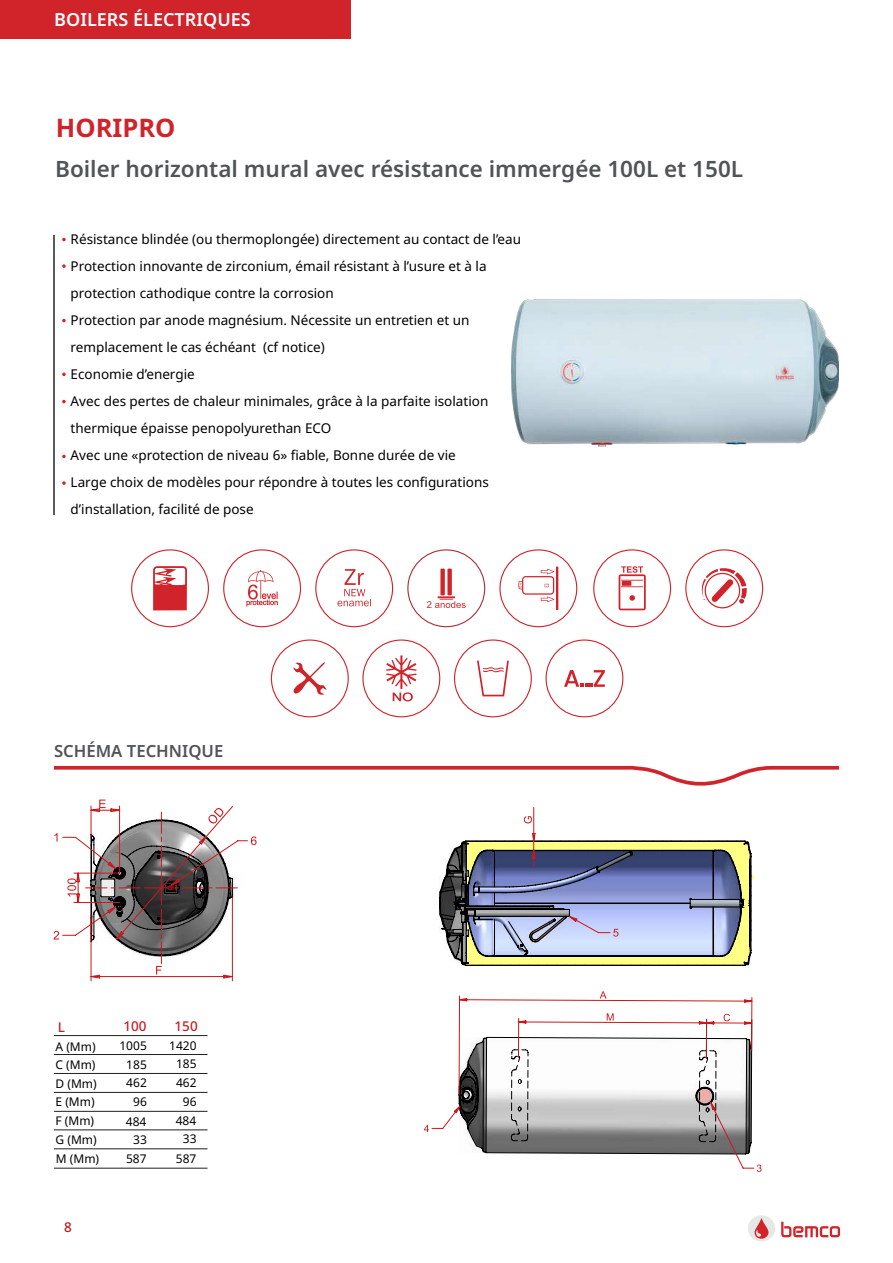
<style>
.page{position:relative;width:893px;height:1263px;background:#fff}
.page>*{position:absolute;margin:0;border:0;box-sizing:border-box;transform-origin:0 0}
.t1{font:700 25.5px "Noto Sans";color:#d1232a}
.t2{font:600 22.5px "Noto Sans";color:#515456}
.t3{font:600 18px "Noto Sans";color:#fff}
.t4{font:600 16.65px "Noto Sans";color:#515456}
.t5{font:13.5px/27px "Noto Sans";color:#000}
.t6{font:500 13.5px "Noto Sans";color:#c12027}
.t7{font:500 13.5px "Noto Sans";color:#be1818}
.t8{font:12px/18.9px "Noto Sans";color:#000001;text-align:right}
</style>
<div class="page">
<svg style="left:752px;top:1215px;width:88px;height:27px"></svg>
<svg style="left:54px;top:765px;width:785px;height:21px"></svg>
<img style="left:512px;top:300px;width:327px;height:146px">
<svg style="left:62px;top:238px;width:4px;height:3px"></svg>
<svg style="left:62px;top:264px;width:4px;height:4px"></svg>
<svg style="left:62px;top:319px;width:4px;height:3px"></svg>
<svg style="left:62px;top:373px;width:4px;height:3px"></svg>
<svg style="left:62px;top:400px;width:4px;height:3px"></svg>
<svg style="left:62px;top:455px;width:4px;height:3px"></svg>
<svg style="left:62px;top:481px;width:4px;height:4px"></svg>
<hr style="left:53px;top:235px;width:2px;height:280px;background:#5a5a5b">
<hr style="left:54px;top:1035px;width:153px;height:1px;background:#1f1f1c">
<hr style="left:54px;top:1054px;width:153px;height:1px;background:#1f1f1c">
<hr style="left:54px;top:1073px;width:153px;height:1px;background:#1f1f1c">
<hr style="left:54px;top:1092px;width:153px;height:1px;background:#1f1f1c">
<hr style="left:54px;top:1111px;width:153px;height:1px;background:#1f1f1c">
<hr style="left:54px;top:1129px;width:153px;height:1px;background:#1f1f1c">
<hr style="left:54px;top:1148px;width:153px;height:1px;background:#1f1f1c">
<hr style="left:54px;top:1168px;width:153px;height:1px;background:#1f1f1c">
<div style="left:131px;top:549px;width:78px;height:78px;border:1px solid #d0232a;border-radius:50%"></div>
<svg style="left:153px;top:566px;width:34px;height:44px"></svg>
<div style="left:223px;top:549px;width:78px;height:78px;border:1px solid #d0232a;border-radius:50%"></div>
<svg style="left:246px;top:570px;width:32px;height:36px"></svg>
<div style="left:315px;top:549px;width:78px;height:78px;border:1px solid #d0232a;border-radius:50%"></div>
<svg style="left:337px;top:569px;width:34px;height:37px"></svg>
<div style="left:407px;top:549px;width:78px;height:78px;border:1px solid #ac2f35;border-radius:50%"></div>
<svg style="left:427px;top:569px;width:39px;height:39px"></svg>
<svg style="left:518px;top:567px;width:40px;height:43px"></svg>
<div style="left:499px;top:549px;width:78px;height:78px;border:1px solid #d0232a;border-radius:50%"></div>
<svg style="left:619px;top:566px;width:27px;height:44px"></svg>
<div style="left:593px;top:549px;width:78px;height:78px;border:1px solid #d0232a;border-radius:50%"></div>
<svg style="left:701px;top:568px;width:46px;height:40px"></svg>
<div style="left:685px;top:549px;width:78px;height:78px;border:1px solid #d0232a;border-radius:50%"></div>
<div style="left:271px;top:639px;width:78px;height:78px;border:1px solid #d0232a;border-radius:50%"></div>
<svg style="left:293px;top:662px;width:33px;height:33px"></svg>
<div style="left:362px;top:639px;width:78px;height:78px;border:1px solid #d0232a;border-radius:50%"></div>
<svg style="left:386px;top:655px;width:31px;height:46px"></svg>
<div style="left:454px;top:639px;width:78px;height:78px;border:1px solid #d0232a;border-radius:50%"></div>
<svg style="left:477px;top:660px;width:32px;height:36px"></svg>
<div style="left:545px;top:639px;width:78px;height:78px;border:1px solid #d0232a;border-radius:50%"></div>
<svg style="left:564px;top:670px;width:41px;height:17px"></svg>
<svg style="left:53px;top:799px;width:204px;height:182px"></svg>
<hr style="left:161px;top:871px;width:1px;height:34px;background:#cc171a">
<hr style="left:144px;top:888px;width:34px;height:1px;background:#cc171a">
<svg style="left:439px;top:807px;width:315px;height:158px"></svg>
<svg style="left:459px;top:998px;width:295px;height:170px"></svg>
<svg style="left:757px;top:1164px;width:4px;height:8px"></svg>
<svg style="left:424px;top:1106px;width:36px;height:26px"></svg>
<div style="left:0;top:0;width:350px;height:39px;background:#d1232a"></div>
<h3 class="t3" style="left:54px;top:6px;width:198px">BOILERS ÉLECTRIQUES</h3>
<h1 class="t1" style="left:56px;top:110px;width:121px">HORIPRO</h1>
<h2 class="t2" style="left:55px;top:153px;width:690px">Boiler horizontal mural avec résistance immergée 100L et 150L</h2>
<p class="t5" style="left:71px;top:226px;width:452px">Résistance blindée (ou thermoplongée) directement au contact de l’eau Protection innovante de zirconium, émail résistant à l’usure et à la protection cathodique contre la corrosion<br>Protection par anode magnésium. Nécessite un entretien et un remplacement le cas échéant (cf notice)<br>Economie d’energie<br>Avec des pertes de chaleur minimales, grâce à la parfaite isolation thermique épaisse penopolyurethan ECO<br>Avec une «protection de niveau 6» fiable, Bonne durée de vie<br>Large choix de modèles pour répondre à toutes les configurations d’installation, facilité de pose</p>
<p class="t4" style="left:54px;top:739px;width:171px">SCHÉMA TECHNIQUE</p>
<p class="t6" style="left:124px;top:1017px;width:25px">100</p>
<p class="t6" style="left:175px;top:1017px;width:25px">150</p>
<p class="t8" style="left:119px;top:1036px;width:29px">1005<br>185<br>462<br>96</p>
<p class="t6" style="left:58px;top:1017px;width:9px">L</p>
<p class="t8" style="left:169px;top:1036px;width:29px">1420<br>185<br>462<br>96<br>484</p>
<p class="t8" style="left:176px;top:1129px;width:22px;line-height:19.5px;text-align:center">33<br>587</p>
<p class="t8" style="left:56px;top:1037px;width:43px;text-align:justify">A (Mm)<br>C (Mm)<br>D (Mm)<br>E (Mm)</p>
<p class="t8" style="left:56px;top:1111px;width:40px">F (Mm)</p>
<p class="t8" style="left:126px;top:1112px;width:22px">484</p>
<p class="t8" style="left:56px;top:1130px;width:43px">G (Mm)</p>
<p class="t8" style="left:133px;top:1130px;width:15px">33</p>
<p class="t8" style="left:56px;top:1150px;width:45px">M (Mm)</p>
<p class="t8" style="left:126px;top:1149px;width:22px">587</p>
<p class="t7" style="left:64px;top:1217px;width:9px">8</p>
</div>
